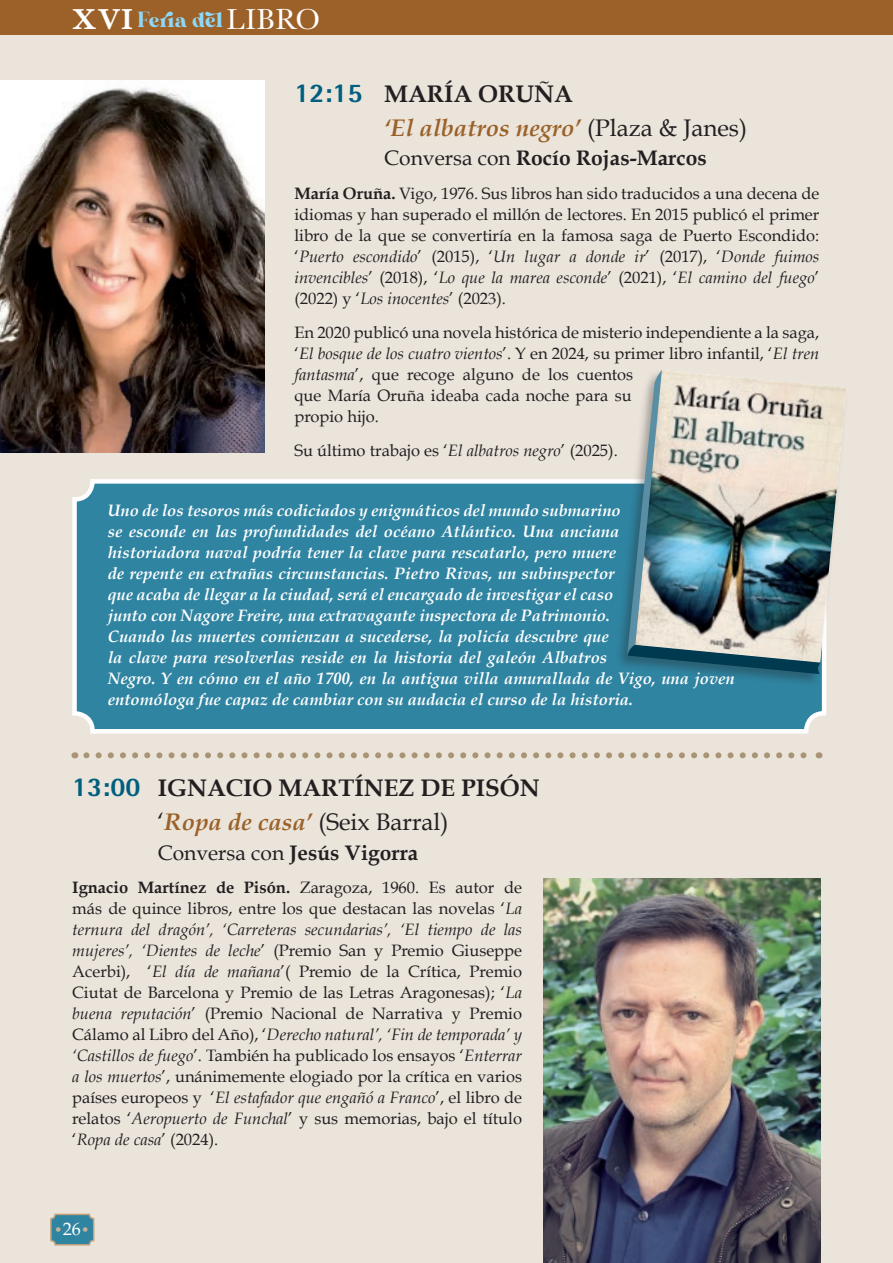
<style>
.page{position:relative;width:893px;height:1263px;background:#eae4db}
.page>*{position:absolute;margin:0;border:0;box-sizing:border-box;transform-origin:0 0}
.t1{font:25.5px "Bavista Soulare";color:#8dd7f7}
.t2{font:700 24px/33.8px "Book Antiqua";color:#231f20;text-align:center}
.t3{font:italic 700 24px/33.8px "Book Antiqua";color:#9b6128}
.t4{font:700 21px "Book Antiqua";color:#231f20}
.t5{font:16.5px/21px "Book Antiqua";color:#231f20;text-align:justify}
.t6{font:italic 700 16.5px/21px "Book Antiqua";color:#fff}
.t7{font:15px "Book Antiqua";color:#cfb192}
.s1{font-family:"Baskerville";font-weight:600;font-size:30px;color:#fff}
.s2{font-family:"Baskerville";font-size:30px;color:#fff}
.s3{font-family:"Rotis Semi Sans";font-weight:800;font-style:normal;font-size:27px;color:#005e7e}
.s4{font-style:normal;color:#231f20}
.s5{font-weight:400;font-style:normal;color:#231f20}
.s6{font-weight:400}
.s7{font-weight:700}
.s8{font-style:italic}
.s9{font-family:"Rotis Semi Sans";font-weight:800;font-size:27px;color:#005e7e}
.s10{font-style:italic;color:#9b6128}
.s11{font-size:18px;color:#fff}
</style>
<div class="page">
<div style="left:51px;top:1214px;width:43px;height:31px;background:#2f84a1;border-radius:4px"></div>
<div style="left:50px;top:1214px;width:44px;height:31px;border:2px solid #c39f7a;border-radius:4px"></div>
<div style="left:0;top:0;width:893px;height:35px;background:#9b6128"></div>
<div style="left:75px;top:481px;width:749px;height:250px;background:#2f84a1;border-radius:18px"></div>
<div style="left:72px;top:479px;width:754px;height:254px;border:4px solid #fff;border-radius:18px"></div>
<img style="left:0;top:81px;width:265px;height:372px">
<div style="left:621px;top:369px;width:228px;height:308px;background:#231f20;opacity:.34"></div>
<img style="left:821px;top:370px;width:25px;height:293px">
<div style="left:614px;top:370px;width:50px;height:298px;background:#231f20;opacity:.34"></div>
<div style="left:616px;top:644px;width:206px;height:43px;background:#231f20;opacity:.34"></div>
<img style="left:627px;top:370px;width:194px;height:304px">
<svg style="left:86px;top:752px;width:721px;height:6px"></svg>
<img style="left:543px;top:878px;width:278px;height:385px">
<h1 class="t1" style="left:72px;top:9px;width:250px"><span class="s1">XVI</span> Feria del<span class="s2">LIBRO</span></h1>
<h2 class="t3" style="left:384px;top:78px;width:364px;text-indent:-90px"><span class="s3">12:15</span> <span class="s4">MARÍA ORUÑA<br></span>‘El albatros negro’ <span class="s5">(Plaza &amp; Janes)</span></h2>
<p class="t4" style="left:384px;top:146px;width:324px"><span class="s6">Conversa con</span> Rocío Rojas-Marcos</p>
<p class="t5" style="left:294px;top:183px;width:526px"><span class="s7">María Oruña.</span> Vigo, 1976. Sus libros han sido traducidos a una decena de idiomas y han superado el millón de lectores. En 2015 publicó el primer libro de la que se convertiría en la famosa saga de Puerto Escondido: ‘<span class="s8">Puerto escondido</span>’ (2015), ‘<span class="s8">Un lugar a donde ir</span>’ (2017), ‘<span class="s8">Donde fuimos invencibles</span>’ (2018), ‘<span class="s8">Lo que la marea esconde</span>’ (2021), ‘<span class="s8">El camino del fuego</span>’ (2022) y ‘<span class="s8">Los inocentes</span>’ (2023).</p>
<p class="t5" style="left:294px;top:322px;width:526px;text-align:left">En 2020 publicó una novela histórica de misterio independiente a la saga, ‘<span class="s8">El bosque de los cuatro vientos</span>’. Y en 2024, su primer libro infantil, ‘<span class="s8">El tren fantasma</span>’, que recoge alguno de los cuentos<br>que María Oruña ideaba cada noche para su<br>propio hijo.</p>
<p class="t5" style="left:294px;top:440px;width:325px">Su último trabajo es ‘<span class="s8">El albatros negro</span>’ (2025).</p>
<p class="t6" style="left:108px;top:500px;width:628px">Uno de los tesoros más codiciados y enigmáticos del mundo submarino<br>se esconde en las profundidades del océano Atlántico. Una anciana<br>historiadora naval podría tener la clave para rescatarlo, pero muere<br>de repente en extrañas circunstancias. Pietro Rivas, un subinspector<br>que acaba de llegar a la ciudad, será el encargado de investigar el caso<br>junto con Nagore Freire, una extravagante inspectora de Patrimonio.<br>Cuando las muertes comienzan a sucederse, la policía descubre que<br>la clave para resolverlas reside en la historia del galeón Albatros<br>Negro. Y en cómo en el año 1700, en la antigua villa amurallada de Vigo, una joven entomóloga fue capaz de cambiar con su audacia el curso de la historia.</p>
<h2 class="t2" style="left:72px;top:771px;width:469px"><span class="s9">13:00</span> IGNACIO MARTÍNEZ DE PISÓN <span class="s6">‘</span><span class="s10">Ropa de casa’</span> <span class="s6">(Seix Barral)</span></h2>
<p class="t4" style="left:158px;top:840px;width:262px"><span class="s6">Conversa con</span> Jesús Vigorra</p>
<p class="t5" style="left:72px;top:877px;width:451px"><span class="s7">Ignacio Martínez de Pisón.</span> Zaragoza, 1960. Es autor de más de quince libros, entre los que destacan las novelas ‘<span class="s8">La ternura del dragón’, ‘Carreteras secundarias’, ‘El tiempo de las mujeres’, ‘Dientes de leche</span>’ (Premio San y Premio Giuseppe Acerbi), ‘<span class="s8">El día de mañana</span>’( Premio de la Crítica, Premio Ciutat de Barcelona y Premio de las Letras Aragonesas); ‘<span class="s8">La buena reputación</span>’ (Premio Nacional de Narrativa y Premio Cálamo al Libro del Año), ‘<span class="s8">Derecho natural’, ‘Fin de temporada’ y ‘Castillos de fuego</span>’. También ha publicado los ensayos ‘<span class="s8">Enterrar a los muertos</span>’, unánimemente elogiado por la crítica en varios países europeos y ‘<span class="s8">El estafador que engañó a Franco</span>’, el libro de relatos ‘<span class="s8">Aeropuerto de Funchal</span>’ y sus memorias, bajo el título ‘<span class="s8">Ropa de casa</span>’ (2024).</p>
<p class="t7" style="left:54px;top:1220px;width:38px">•<span class="s11">26</span>•</p>
</div>
